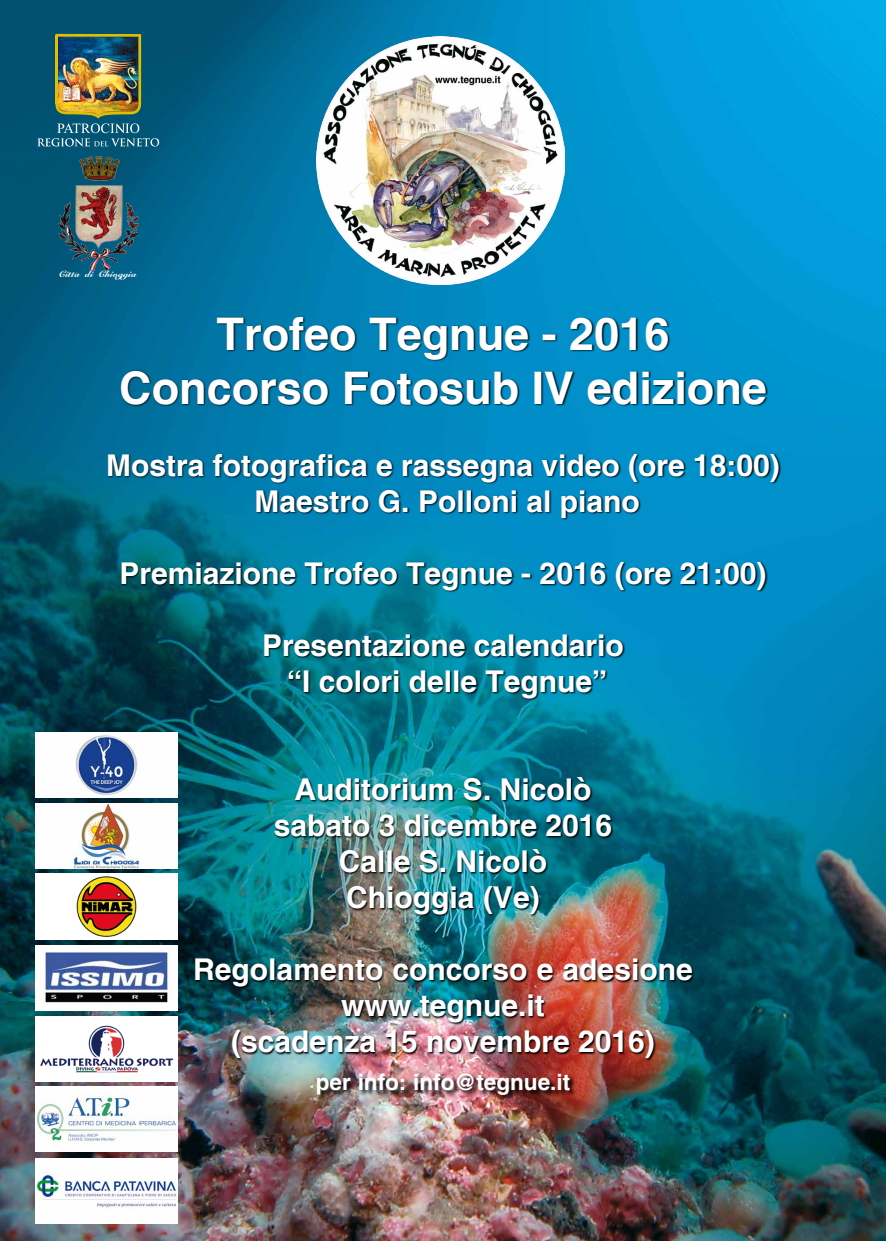
<style>
.page{position:relative;width:886px;height:1241px;background:#fff}
.page>*{position:absolute;margin:0;border:0;box-sizing:border-box;transform-origin:0 0}
.t1{font:700 45px/54px "Helvetica";color:#fff;text-align:center}
.t2{font:700 30px/36px "Helvetica";color:#fff;text-align:center}
.t3{font:700 22.5px "Helvetica";color:#fff}
.t4{font:italic 9.19px "Cursive Elegant";color:#fff}
</style>
<div class="page">
<img style="left:0;top:0;width:886px;height:1240px">
<img style="left:317px;top:1072px;width:260px;height:29px">
<img style="left:316px;top:36px;width:248px;height:248px">
<hr style="left:55px;top:34px;width:86px;height:3px;background:#dfbf00">
<img style="left:37px;top:35px;width:122px;height:111px">
<img style="left:58px;top:156px;width:80px;height:114px">
<img style="left:108px;top:316px;width:674px;height:745px">
<img style="left:35px;top:1086px;width:142px;height:65px">
<img style="left:36px;top:1016px;width:141px;height:65px">
<img style="left:36px;top:945px;width:141px;height:65px">
<img style="left:35px;top:873px;width:142px;height:66px">
<img style="left:35px;top:803px;width:142px;height:65px">
<img style="left:35px;top:732px;width:142px;height:65px">
<img style="left:35px;top:1157px;width:142px;height:66px">
<p class="t4" style="left:59px;top:268px;width:79px">Città di Chioggia</p>
<h1 class="t1" style="left:119px;top:306px;width:649px">Trofeo Tegnue - 2016<br>Concorso Fotosub IV edizione</h1>
<p class="t2" style="left:106px;top:447px;width:675px">Mostra fotografica e rassegna video (ore 18:00)<br>Maestro G. Polloni al piano</p>
<p class="t2" style="left:119px;top:555px;width:648px">Premiazione Trofeo Tegnue - 2016 (ore 21:00)</p>
<p class="t2" style="left:262px;top:627px;width:363px">Presentazione calendario “I colori delle Tegnue”</p>
<p class="t2" style="left:274px;top:771px;width:340px">Auditorium S. Nicolò sabato 3 dicembre 2016<br>Calle S. Nicolò<br>Chioggia (Ve)</p>
<p class="t2" style="left:193px;top:951px;width:501px">Regolamento concorso e adesione www.tegnue.it<br>(scadenza 15 novembre 2016)</p>
<p class="t3" style="left:316px;top:1068px;width:256px">per info: info@tegnue.it</p>
</div>
